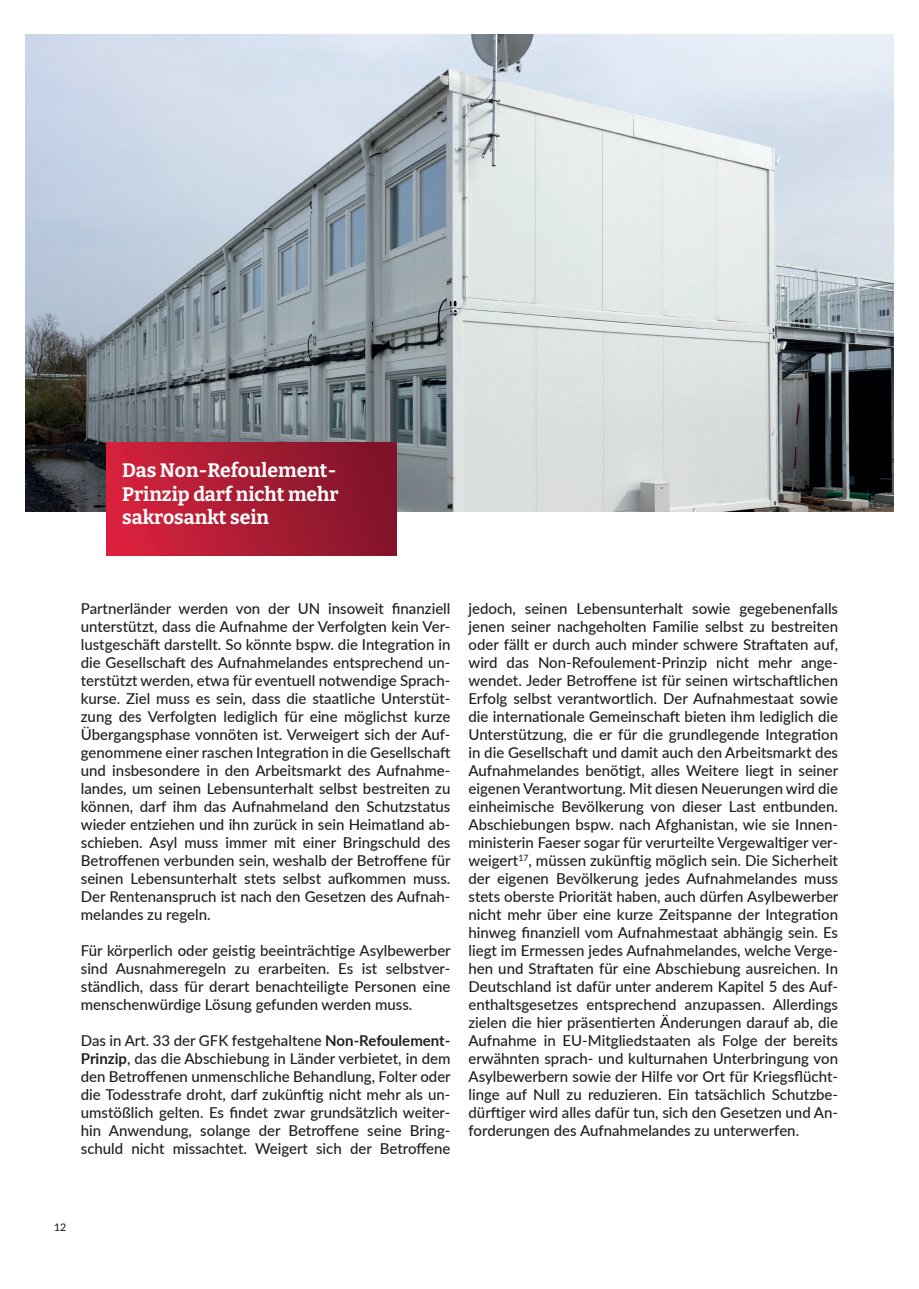
<style>
.page{position:relative;width:919px;height:1289px;background:#fff}
.page>*{position:absolute;margin:0;border:0;box-sizing:border-box;transform-origin:0 0}
.t1{font:100 19.5px/23.4px "Bitter";color:#fff}
.t2{font:500 15px/18px "Lato";color:#231f20;text-align:justify}
.t3{font:500 10.5px "Lato";color:#231f20}
.s1{font-weight:700}
</style>
<div class="page">
<img style="left:26px;top:34px;width:867px;height:477px">
<img style="left:106px;top:442px;width:291px;height:113px">
<h1 class="t1" style="left:122px;top:458px;width:218px">Das Non-Refoulement-<br>Prinzip darf nicht mehr sakrosankt sein</h1>
<p class="t2" style="left:81px;top:599px;width:371px">Partnerländer werden von der UN insoweit finanziell unterstützt, dass die Aufnahme der Verfolgten kein Ver&shy;lustgeschäft darstellt. So könnte bspw. die Integration in die Gesellschaft des Aufnahmelandes entsprechend un&shy;terstützt werden, etwa für eventuell notwendige Sprach&shy;kurse. Ziel muss es sein, dass die staatliche Unterstüt&shy;zung des Verfolgten lediglich für eine möglichst kurze Übergangsphase vonnöten ist. Verweigert sich der Auf&shy;genommene einer raschen Integration in die Gesellschaft und insbesondere in den Arbeitsmarkt des Aufnahme&shy;landes, um seinen Lebensunterhalt selbst bestreiten zu können, darf ihm das Aufnahmeland den Schutzstatus wieder entziehen und ihn zurück in sein Heimatland ab&shy;schieben. Asyl muss immer mit einer Bringschuld des Betroffenen verbunden sein, weshalb der Betroffene für seinen Lebensunterhalt stets selbst aufkommen muss.<br>Der Rentenanspruch ist nach den Gesetzen des Aufnah&shy;melandes zu regeln.</p>
<p class="t2" style="left:81px;top:941px;width:371px">Für körperlich oder geistig beeinträchtige Asylbewerber sind Ausnahmeregeln zu erarbeiten. Es ist selbstver&shy;ständlich, dass für derart benachteiligte Personen eine menschenwürdige Lösung gefunden werden muss.</p>
<p class="t2" style="left:81px;top:1031px;width:371px">Das in Art. 33 der GFK festgehaltene <span class="s1">Non-Refoulement-Prinzip</span>, das die Abschiebung in Länder verbietet, in dem den Betroffenen unmenschliche Behandlung, Folter oder die Todesstrafe droht, darf zukünftig nicht mehr als un&shy;umstößlich gelten. Es findet zwar grundsätzlich weiter&shy;hin Anwendung, solange der Betroffene seine Bring&shy;schuld nicht missachtet. Weigert sich der Betroffene</p>
<p class="t2" style="left:468px;top:599px;width:371px">jedoch, seinen Lebensunterhalt sowie gegebenenfalls jenen seiner nachgeholten Familie selbst zu bestreiten oder fällt er durch auch minder schwere Straftaten auf, wird das Non-Refoulement-Prinzip nicht mehr ange&shy;wendet. Jeder Betroffene ist für seinen wirtschaftlichen Erfolg selbst verantwortlich. Der Aufnahmestaat sowie die internationale Gemeinschaft bieten ihm lediglich die Unterstützung, die er für die grundlegende Integration in die Gesellschaft und damit auch den Arbeitsmarkt des Aufnahmelandes benötigt, alles Weitere liegt in seiner eigenen Verantwortung. Mit diesen Neuerungen wird die einheimische Bevölkerung von dieser Last entbunden.<br>Abschiebungen bspw. nach Afghanistan, wie sie Innen&shy;ministerin Faeser sogar für verurteilte Vergewaltiger ver&shy;weigert<sup>17</sup>, müssen zukünftig möglich sein. Die Sicherheit der eigenen Bevölkerung jedes Aufnahmelandes muss stets oberste Priorität haben, auch dürfen Asylbewerber nicht mehr über eine kurze Zeitspanne der Integration hinweg finanziell vom Aufnahmestaat abhängig sein. Es liegt im Ermessen jedes Aufnahmelandes, welche Verge&shy;hen und Straftaten für eine Abschiebung ausreichen. In Deutschland ist dafür unter anderem Kapitel 5 des Auf&shy;enthaltsgesetzes entsprechend anzupassen. Allerdings zielen die hier präsentierten Änderungen darauf ab, die Aufnahme in EU-Mitgliedstaaten als Folge der bereits erwähnten sprach- und kulturnahen Unterbringung von Asylbewerbern sowie der Hilfe vor Ort für Kriegsflücht&shy;linge auf Null zu reduzieren. Ein tatsächlich Schutzbe&shy;dürftiger wird alles dafür tun, sich den Gesetzen und An&shy;forderungen des Aufnahmelandes zu unterwerfen.</p>
<p class="t3" style="left:54px;top:1219px;width:14px">12</p>
</div>
